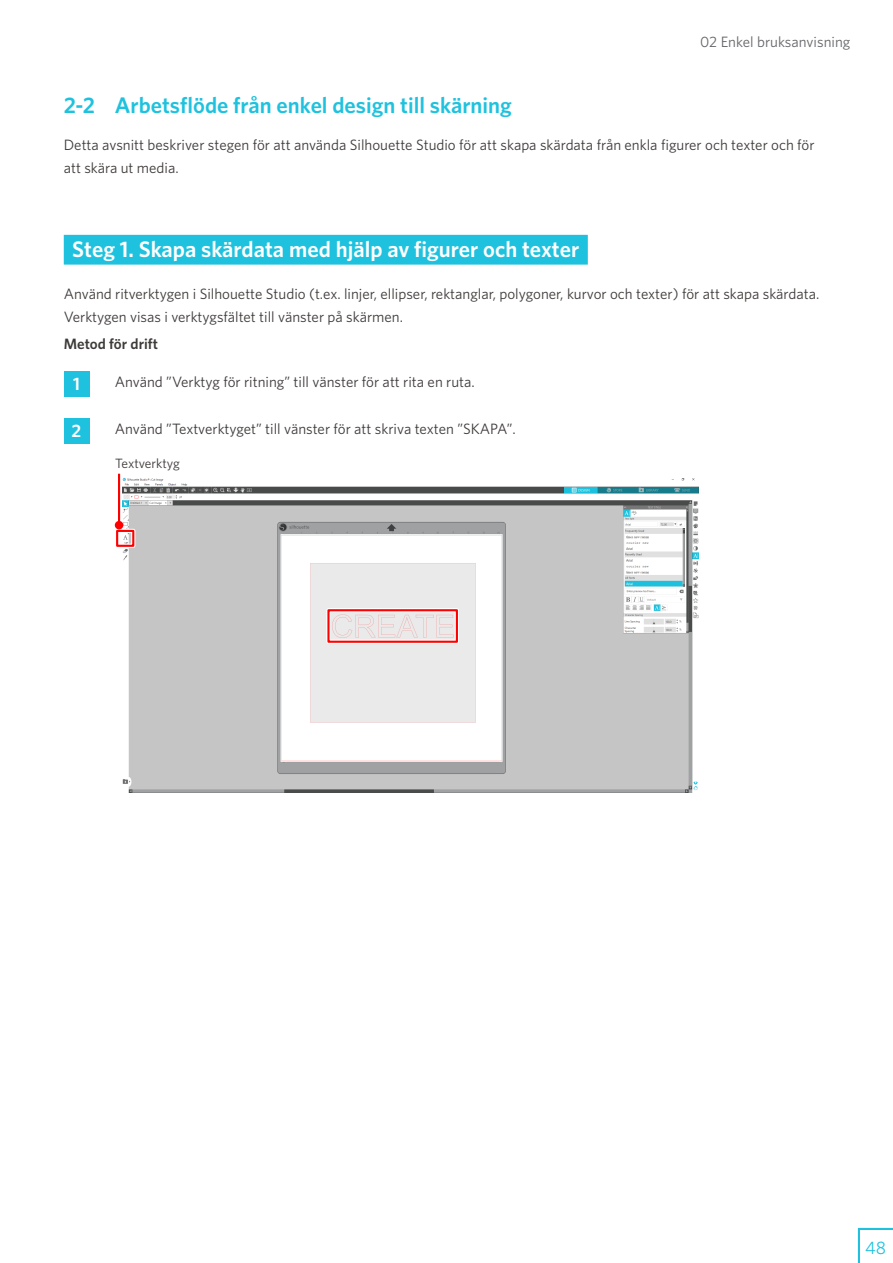
<style>
.page{position:relative;width:893px;height:1263px;background:#fff}
.page>*{position:absolute;margin:0;border:0;box-sizing:border-box;transform-origin:0 0}
.t1{font:600 22.5px "Whitney";color:#fff}
.t2{font:600 22.5px "Whitney";color:#1fc2de}
.t3{font:18px "Whitney";color:#1fc2de}
.t4{font:600 18px "Whitney";color:#fff}
.t5{font:15px/22.5px "Whitney";color:#3e3a39}
.t6{font:15px "Whitney";color:#646569}
.t7{font:600 15px "Whitney";color:#3e3a39}
.t8{font:13.5px "Whitney";letter-spacing:-.01em;color:#3e3a39}
</style>
<div class="page">
<svg style="left:857px;top:1227px;width:36px;height:36px"></svg>
<div style="left:64px;top:235px;width:524px;height:30px;background:#1fc2de"></div>
<div style="left:64px;top:371px;width:25px;height:26px;background:#1fc2de"></div>
<div style="left:64px;top:418px;width:25px;height:25px;background:#1fc2de"></div>
<img style="left:122px;top:477px;width:576px;height:315px">
<div style="left:326px;top:608px;width:133px;height:36px;border:4px solid #fff"></div>
<div style="left:327px;top:609px;width:131px;height:34px;border:2px solid #f00"></div>
<div style="left:115px;top:529px;width:20px;height:19px;border:4px solid #fff"></div>
<div style="left:116px;top:530px;width:18px;height:17px;border:2px solid #f00"></div>
<hr style="left:118px;top:474px;width:2px;height:51px;background:#f00">
<div style="left:115px;top:521px;width:8px;height:8px;background:#f00;border-radius:50%"></div>
<p class="t6" style="left:700px;top:32px;width:152px">02 Enkel bruksanvisning</p>
<h1 class="t2" style="left:64px;top:90px;width:450px">2-2 Arbetsflöde från enkel design till skärning</h1>
<p class="t5" style="left:64px;top:133px;width:752px">Detta avsnitt beskriver stegen för att använda Silhouette Studio för att skapa skärdata från enkla figurer och texter och för att skära ut media.</p>
<h1 class="t1" style="left:72px;top:234px;width:508px">Steg 1. Skapa skärdata med hjälp av figurer och texter</h1>
<p class="t5" style="left:64px;top:282px;width:757px">Använd ritverktygen i Silhouette Studio (t.ex. linjer, ellipser, rektanglar, polygoner, kurvor och texter) för att skapa skärdata.<br>Verktygen visas i verktygsfältet till vänster på skärmen.</p>
<p class="t7" style="left:64px;top:333px;width:96px">Metod för drift</p>
<p class="t4" style="left:73px;top:372px;width:8px">1</p>
<p class="t5" style="left:115px;top:370px;width:361px">Använd ”Verktyg för ritning” till vänster för att rita en ruta.</p>
<p class="t4" style="left:72px;top:419px;width:11px">2</p>
<p class="t5" style="left:115px;top:417px;width:403px">Använd ”Textverktyget” till vänster för att skriva texten ”SKAPA”.</p>
<p class="t8" style="left:115px;top:454px;width:66px">Textverktyg</p>
<p class="t3" style="left:865px;top:1235px;width:22px">48</p>
</div>
